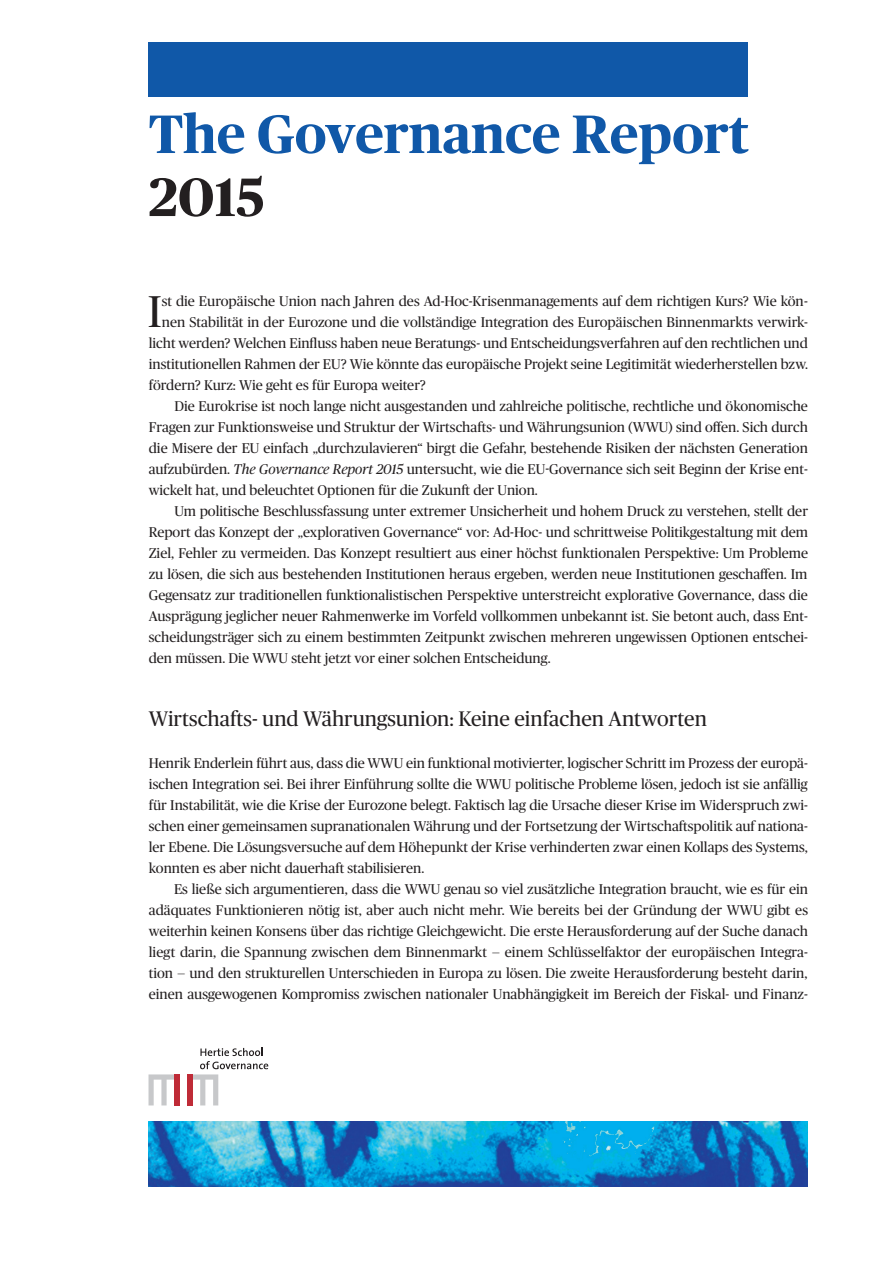
<style>
.page{position:relative;width:893px;height:1263px;background:#fff}
.page>*{position:absolute;margin:0;border:0;box-sizing:border-box;transform-origin:0 0}
.t1{font:700 54px "Publico Headline";color:#1058a8}
.t2{font:700 54px "Publico Headline";color:#231f20}
.t3{font:44.4px "Publico Headline";color:#231f20}
.t4{font:21px "Publico Headline";color:#231f20}
.t5{font:14.1px/21px "Publico Headline";color:#231f20;text-align:justify}
.s1{font-style:italic}
</style>
<div class="page">
<div style="left:148px;top:43px;width:600px;height:54px;background:#1058a8"></div>
<svg style="left:192px;top:1048px;width:76px;height:57px"></svg>
<div style="left:187px;top:1074px;width:5px;height:31px;background:#bf2b37"></div>
<svg style="left:148px;top:1074px;width:26px;height:31px"></svg>
<div style="left:174px;top:1074px;width:6px;height:31px;background:#bf2b37"></div>
<img style="left:149px;top:1122px;width:659px;height:64px">
<h1 class="t1" style="left:149px;top:95px;width:601px">The Governance Report</h1>
<h1 class="t2" style="left:149px;top:158px;width:117px">2015</h1>
<h2 class="t3" style="left:148px;top:281px;width:16px">I</h2>
<p class="t5" style="left:162px;top:290px;width:648px">st die Europäische Union nach Jahren des Ad-Hoc-Krisenmanagements auf dem richtigen Kurs? Wie kön-</p>
<p class="t5" style="left:162px;top:311px;width:648px">nen Stabilität in der Eurozone und die vollständige Integration des Europäischen Binnenmarkts verwirk-</p>
<p class="t5" style="left:149px;top:332px;width:661px">licht werden? Welchen Einfluss haben neue Beratungs- und Entscheidungsverfahren auf den rechtlichen und</p>
<p class="t5" style="left:149px;top:353px;width:661px">institutionellen Rahmen der EU? Wie könnte das europäische Projekt seine Legitimität wiederherstellen bzw.</p>
<p class="t5" style="left:149px;top:374px;width:279px">fördern? Kurz: Wie geht es für Europa weiter?</p>
<p class="t5" style="left:174px;top:395px;width:635px">Die Eurokrise ist noch lange nicht ausgestanden und zahlreiche politische, rechtliche und ökonomische</p>
<p class="t5" style="left:149px;top:416px;width:661px">Fragen zur Funktionsweise und Struktur der Wirtschafts- und Währungsunion (WWU) sind offen. Sich durch</p>
<p class="t5" style="left:149px;top:437px;width:661px">die Misere der EU einfach „durchzulavieren“ birgt die Gefahr, bestehende Risiken der nächsten Generation</p>
<p class="t5" style="left:149px;top:458px;width:661px">aufzubürden. <span class="s1">The Governance Report 2015</span> untersucht, wie die EU-Governance sich seit Beginn der Krise ent-</p>
<p class="t5" style="left:149px;top:479px;width:391px">wickelt hat, und beleuchtet Optionen für die Zukunft der Union.</p>
<p class="t5" style="left:174px;top:500px;width:635px">Um politische Beschlussfassung unter extremer Unsicherheit und hohem Druck zu verstehen, stellt der</p>
<p class="t5" style="left:149px;top:521px;width:661px">Report das Konzept der „explorativen Governance“ vor: Ad-Hoc- und schrittweise Politikgestaltung mit dem</p>
<p class="t5" style="left:149px;top:542px;width:661px">Ziel, Fehler zu vermeiden. Das Konzept resultiert aus einer höchst funktionalen Perspektive: Um Probleme</p>
<p class="t5" style="left:149px;top:563px;width:660px">zu lösen, die sich aus bestehenden Institutionen heraus ergeben, werden neue Institutionen geschaffen. Im</p>
<p class="t5" style="left:149px;top:584px;width:660px">Gegensatz zur traditionellen funktionalistischen Perspektive unterstreicht explorative Governance, dass die</p>
<p class="t5" style="left:149px;top:605px;width:661px">Ausprägung jeglicher neuer Rahmenwerke im Vorfeld vollkommen unbekannt ist. Sie betont auch, dass Ent-</p>
<p class="t5" style="left:149px;top:626px;width:661px">scheidungsträger sich zu einem bestimmten Zeitpunkt zwischen mehreren ungewissen Optionen entschei-</p>
<p class="t5" style="left:149px;top:647px;width:403px">den müssen. Die WWU steht jetzt vor einer solchen Entscheidung.</p>
<h3 class="t4" style="left:149px;top:704px;width:560px">Wirtschafts- und Währungsunion: Keine einfachen Antworten</h3>
<p class="t5" style="left:149px;top:752px;width:661px">Henrik Enderlein führt aus, dass die WWU ein funktional motivierter, logischer Schritt im Prozess der europä&shy;ischen Integration sei. Bei ihrer Einführung sollte die WWU politische Probleme lösen, jedoch ist sie anfällig für Instabilität, wie die Krise der Eurozone belegt. Faktisch lag die Ursache dieser Krise im Widerspruch zwi&shy;schen einer gemeinsamen supranationalen Währung und der Fortsetzung der Wirtschaftspolitik auf nationa&shy;ler Ebene. Die Lösungsversuche auf dem Höhepunkt der Krise verhinderten zwar einen Kollaps des Systems, konnten es aber nicht dauerhaft stabilisieren.</p>
<p class="t5" style="left:149px;top:878px;width:661px;text-indent:25px">Es ließe sich argumentieren, dass die WWU genau so viel zusätzliche Integration braucht, wie es für ein adäquates Funktionieren nötig ist, aber auch nicht mehr. Wie bereits bei der Gründung der WWU gibt es weiterhin keinen Konsens über das richtige Gleichgewicht. Die erste Herausforderung auf der Suche danach liegt darin, die Spannung zwischen dem Binnenmarkt — einem Schlüsselfaktor der europäischen Integra&shy;tion — und den strukturellen Unterschieden in Europa zu lösen. Die zweite Herausforderung besteht darin, einen ausgewogenen Kompromiss zwischen nationaler Unabhängigkeit im Bereich der Fiskal- und Finanz-</p>
</div>
